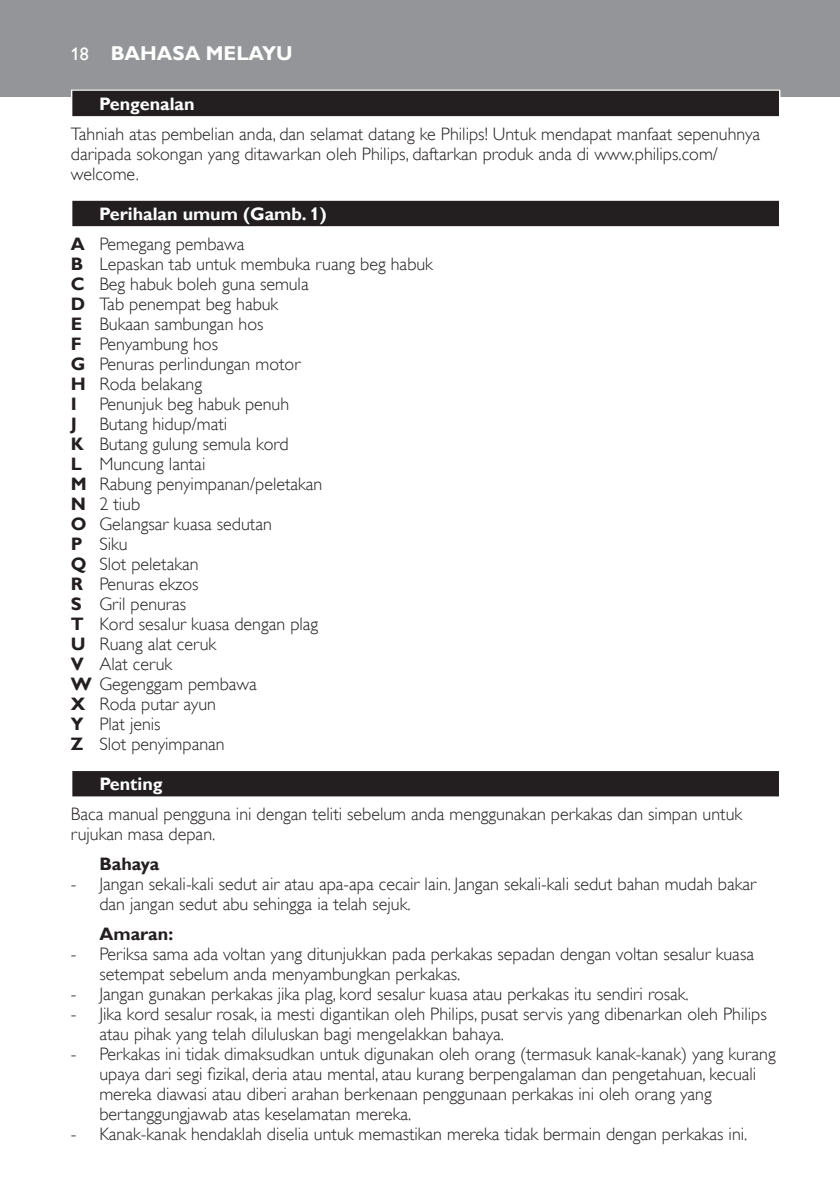
<style>
.page{position:relative;width:840px;height:1191px;background:#fff}
.page>*{position:absolute;margin:0;border:0;box-sizing:border-box;transform-origin:0 0}
.t1{font:700 20px "Gill Sans Alt One WGL";color:#fff}
.t2{font:18px/20px "Gill Sans Alt One WGL Light";color:#231f20}
.t3{font:700 18px "Gill Sans Alt One WGL";color:#fff}
.t4{font:700 18px "Gill Sans Alt One WGL";color:#231f20}
.t5{font:18px "Gill Sans Alt One WGL";color:#fff}
.s1{font-family:"Gill Sans Alt One WGL";font-weight:700}
</style>
<div class="page">
<div style="left:0;top:0;width:839px;height:96px;background:#939598"></div>
<div style="left:71px;top:90px;width:709px;height:28px;background:#e4e3e3"></div>
<div style="left:72px;top:91px;width:706px;height:25px;background:#231f20"></div>
<div style="left:71px;top:200px;width:709px;height:28px;background:#d9d9d9"></div>
<div style="left:72px;top:201px;width:706px;height:25px;background:#231f20"></div>
<div style="left:71px;top:770px;width:709px;height:28px;background:#a2a1a1"></div>
<div style="left:72px;top:771px;width:706px;height:25px;background:#231f20"></div>
<p class="t5" style="left:71px;top:42px;width:19px">18</p>
<p class="t1" style="left:111px;top:40px;width:183px">Bahasa Melayu</p>
<p class="t3" style="left:99px;top:92px;width:97px">Pengenalan</p>
<p class="t2" style="left:71px;top:124px;width:690px">Tahniah atas pembelian anda, dan selamat datang ke Philips! Untuk mendapat manfaat sepenuhnya daripada sokongan yang ditawarkan oleh Philips, daftarkan produk anda di www.philips.com/ welcome.</p>
<p class="t3" style="left:99px;top:202px;width:229px">Perihalan umum (Gamb. 1)</p>
<p class="t2" style="left:71px;top:234px;width:363px"><span class="s1">A</span> Pemegang pembawa<br><span class="s1">B</span> Lepaskan tab untuk membuka ruang beg habuk<br><span class="s1">C</span> Beg habuk boleh guna semula<br><span class="s1">D</span> Tab penempat beg habuk<br><span class="s1">E</span> Bukaan sambungan hos<br><span class="s1">F</span> Penyambung hos<br><span class="s1">G</span> Penuras perlindungan motor<br><span class="s1">H</span> Roda belakang</p>
<p class="t4" style="left:71px;top:392px;width:5px">I</p>
<p class="t2" style="left:71px;top:394px;width:253px;text-indent:28px">Penunjuk beg habuk penuh<br><span class="s1">J</span> Butang hidup/mati<br><span class="s1">K</span> Butang gulung semula kord<br><span class="s1">L</span> Muncung lantai<br><span class="s1">M</span> Rabung penyimpanan/peletakan<br><span class="s1">N</span> 2 tiub<br><span class="s1">O</span> Gelangsar kuasa sedutan<br><span class="s1">P</span> Siku<br><span class="s1">Q</span> Slot peletakan<br><span class="s1">R</span> Penuras ekzos<br><span class="s1">S</span> Gril penuras<br><span class="s1">T</span> Kord sesalur kuasa dengan plag<br><span class="s1">U</span> Ruang alat ceruk<br><span class="s1">V</span> Alat ceruk<br><span class="s1">W</span> Gegenggam pembawa<br><span class="s1">X</span> Roda putar ayun<br><span class="s1">Y</span> Plat jenis<br><span class="s1">Z</span> Slot penyimpanan</p>
<p class="t3" style="left:99px;top:772px;width:65px">Penting</p>
<p class="t2" style="left:71px;top:804px;width:672px">Baca manual pengguna ini dengan teliti sebelum anda menggunakan perkakas dan simpan untuk rujukan masa depan.</p>
<p class="t4" style="left:99px;top:852px;width:61px">Bahaya</p>
<p class="t2" style="left:99px;top:874px;width:658px;text-indent:-28px">- Jangan sekali-kali sedut air atau apa-apa cecair lain. Jangan sekali-kali sedut bahan mudah bakar dan jangan sedut abu sehingga ia telah sejuk.</p>
<p class="t4" style="left:99px;top:922px;width:75px">Amaran:</p>
<p class="t2" style="left:99px;top:944px;width:656px;text-indent:-28px">- Periksa sama ada voltan yang ditunjukkan pada perkakas sepadan dengan voltan sesalur kuasa setempat sebelum anda menyambungkan perkakas.</p>
<p class="t2" style="left:71px;top:984px;width:619px">- Jangan gunakan perkakas jika plag, kord sesalur kuasa atau perkakas itu sendiri rosak.</p>
<p class="t2" style="left:99px;top:1004px;width:668px;text-indent:-28px">- Jika kord sesalur rosak, ia mesti digantikan oleh Philips, pusat servis yang dibenarkan oleh Philips atau pihak yang telah diluluskan bagi mengelakkan bahaya.</p>
<p class="t2" style="left:99px;top:1044px;width:677px;text-indent:-28px">- Perkakas ini tidak dimaksudkan untuk digunakan oleh orang (termasuk kanak-kanak) yang kurang upaya dari segi fizikal, deria atau mental, atau kurang berpengalaman dan pengetahuan, kecuali mereka diawasi atau diberi arahan berkenaan penggunaan perkakas ini oleh orang yang bertanggungjawab atas keselamatan mereka.</p>
<p class="t2" style="left:71px;top:1124px;width:677px">- Kanak-kanak hendaklah diselia untuk memastikan mereka tidak bermain dengan perkakas ini.</p>
</div>
